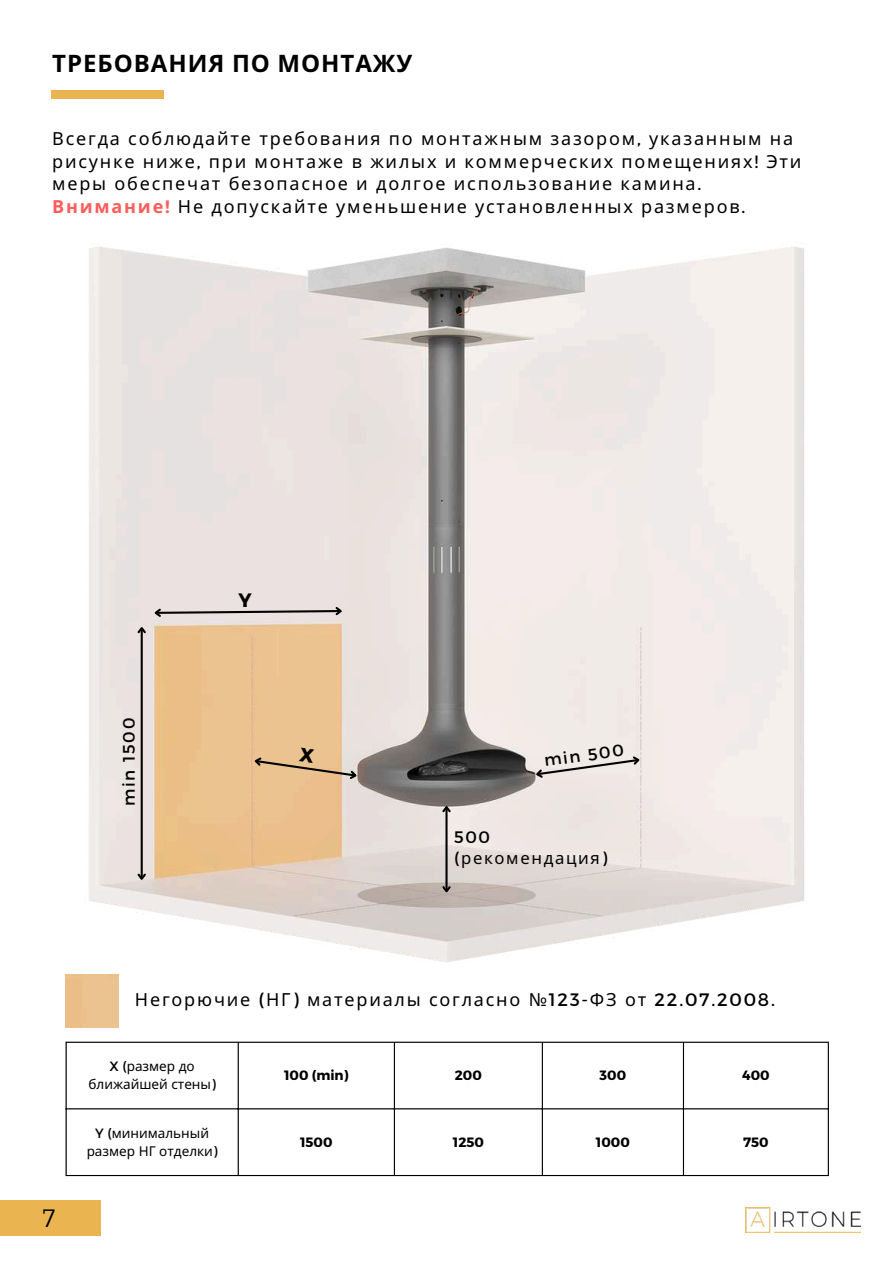
<style>
.page{position:relative;width:894px;height:1264px;background:#fff}
.page>*{position:absolute;margin:0;border:0;box-sizing:border-box;transform-origin:0 0}
.t1{font:26.25px "Glegoo";color:#000}
.t2{font:700 24px "Noto Sans";letter-spacing:.04em;color:#000}
.t3{font:700 19.35px "Montserrat";color:#000}
.t4{font:18px/22.5px "Noto Sans";letter-spacing:.1em;color:#000}
.t5{font:16.65px "Montserrat";letter-spacing:.1em;color:#000}
.t6{font:16.65px "Noto Sans";letter-spacing:.1em;color:#000}
.t7{font:13.5px/18px "Noto Sans";color:#000;text-align:center}
.t8{font:700 13.5px "Montserrat";color:#000}
.s1{font-family:"Montserrat"}
.s2{font-weight:700;color:#ff5c5c}
.s3{font-family:"Montserrat";font-weight:700;color:#ff5c5c}
</style>
<div class="page">
<div style="left:51px;top:90px;width:113px;height:8px;background:#eab551"></div>
<img style="left:65px;top:974px;width:53px;height:53px">
<hr style="left:65px;top:1042px;width:2px;height:132px;background:#000">
<hr style="left:237px;top:1042px;width:2px;height:132px;background:#000">
<hr style="left:394px;top:1042px;width:1px;height:132px;background:#000">
<hr style="left:541px;top:1042px;width:1px;height:132px;background:#000">
<hr style="left:682px;top:1042px;width:1px;height:132px;background:#000">
<hr style="left:827px;top:1042px;width:1px;height:132px;background:#000">
<hr style="left:65px;top:1041px;width:763px;height:1px;background:#000">
<hr style="left:65px;top:1108px;width:763px;height:1px;background:#000">
<hr style="left:65px;top:1174px;width:763px;height:2px;background:#000">
<img style="left:85px;top:246px;width:720px;height:716px">
<hr style="left:141px;top:628px;width:2px;height:250px;background:#000">
<svg style="left:136px;top:871px;width:12px;height:11px"></svg>
<svg style="left:136px;top:605px;width:208px;height:30px"></svg>
<svg style="left:532px;top:753px;width:110px;height:27px"></svg>
<hr style="left:445px;top:807px;width:2px;height:84px;background:#000">
<svg style="left:440px;top:884px;width:12px;height:10px"></svg>
<svg style="left:440px;top:803px;width:12px;height:11px"></svg>
<img style="left:745px;top:1207px;width:115px;height:24px">
<div style="left:0;top:1200px;width:100px;height:35px;background:#eab551"></div>
<svg style="left:251px;top:747px;width:108px;height:35px"></svg>
<h2 class="t2" style="left:52px;top:46px;width:361px">ТРЕБОВАНИЯ ПО МОНТАЖУ</h2>
<p class="t4" style="left:52px;top:127px;width:750px">Всегда соблюдайте требования по монтажным зазором<span class="s1">,</span> указанным на рисунке ниже<span class="s1">,</span> при монтаже в жилых и коммерческих помещениях<span class="s1">!</span> Эти меры обеспечат безопасное и долгое использование камина<span class="s1">.<br></span><span class="s2">Внимание</span><span class="s3">!</span> Не допускайте уменьшение установленных размеров<span class="s1">.</span></p>
<p class="t5" style="left:118px;top:806px;width:90px;rotate:-90deg">min 1500</p>
<p class="t3" style="left:238px;top:587px;width:15px">Y</p>
<p class="t5" style="left:542px;top:750px;width:81px;rotate:-8deg">min 500</p>
<p class="t5" style="left:454px;top:826px;width:37px">500</p>
<p class="t6" style="left:454px;top:846px;width:155px"><span class="s1">(</span>рекомендация<span class="s1">)</span></p>
<p class="t4" style="left:135px;top:988px;width:641px">Негорючие <span class="s1">(</span>НГ<span class="s1">)</span> материалы согласно №<span class="s1">123-</span>ФЗ от <span class="s1">22.07.2008.</span></p>
<h1 class="t1" style="left:41px;top:1202px;width:17px">7</h1>
<p class="t7" style="left:88px;top:1056px;width:129px"><span class="s1">X (</span>размер до ближайшей стены<span class="s1">)</span></p>
<p class="t8" style="left:284px;top:1066px;width:66px">100 (min)</p>
<p class="t8" style="left:454px;top:1066px;width:29px">200</p>
<p class="t8" style="left:599px;top:1066px;width:28px">300</p>
<p class="t8" style="left:742px;top:1066px;width:29px">400</p>
<p class="t7" style="left:87px;top:1123px;width:132px"><span class="s1">Y (</span>минимальный размер НГ отделки<span class="s1">)</span></p>
<p class="t8" style="left:300px;top:1132px;width:34px">1500</p>
<p class="t8" style="left:452px;top:1132px;width:33px">1250</p>
<p class="t8" style="left:595px;top:1132px;width:36px">1000</p>
<p class="t8" style="left:742px;top:1132px;width:27px">750</p>
</div>
